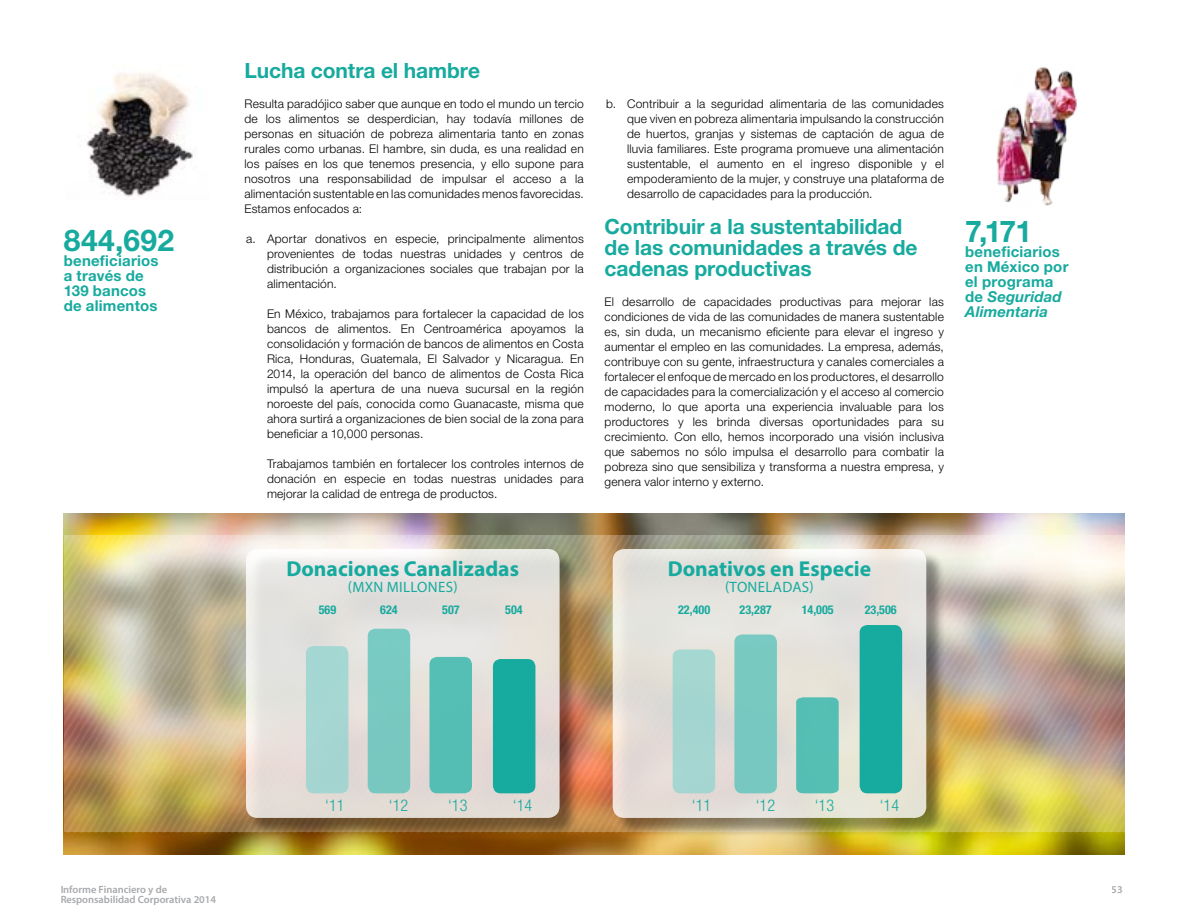
<style>
.page{position:relative;width:1188px;height:918px;background:#fff}
.page>*{position:absolute;margin:0;border:0;box-sizing:border-box;transform-origin:0 0}
.t1{font:700 30px "Helvetica Neue LT Std";letter-spacing:.01em;color:#17aa9e}
.t2{font:700 21.6px "Myriad Pro";color:#17aa9e}
.t3{font:700 21px/21px "Helvetica Neue LT Std";letter-spacing:-.005em;color:#17aa9e}
.t4{font:300 condensed 16.2px "Helvetica Neue LT Std";color:#17aa9e}
.t5{font:700 15px/15px "Helvetica Neue LT Std";letter-spacing:.015em;color:#17aa9e}
.t6{font:15px "Myriad Pro";letter-spacing:.02em;color:#17aa9e}
.t7{font:700 condensed 12.15px "Helvetica Neue LT Std";color:#17aa9e}
.t8{font:300 12px/15px "Helvetica Neue LT Std";letter-spacing:.015em;color:#000;text-align:justify}
.t9{font:300 12px/15px "Helvetica Neue";letter-spacing:.015em;color:#000;text-align:justify}
.t10{font:600 10.5px/9.6px "Myriad Pro";color:#a7a9ac}
.s1{font-style:italic}
</style>
<div class="page">
<img style="left:64px;top:513px;width:1060px;height:341px">
<img style="left:64px;top:536px;width:1060px;height:296px">
<div style="left:615px;top:552px;width:330px;height:285px;background:#000;opacity:.5"></div>
<svg style="left:613px;top:549px;width:313px;height:269px;background:#e4e1da"></svg>
<div style="left:249px;top:552px;width:330px;height:285px;background:#000;opacity:.5"></div>
<svg style="left:246px;top:549px;width:314px;height:269px;background:#e3e0dc"></svg>
<img style="left:87px;top:73px;width:108px;height:124px">
<img style="left:996px;top:67px;width:81px;height:139px">
<div style="left:673px;top:649px;width:42px;height:144px;background:#a5d5d1;border-radius:8px"></div>
<div style="left:734px;top:634px;width:43px;height:159px;background:#77c9c0;border-radius:8px"></div>
<div style="left:796px;top:697px;width:43px;height:96px;background:#55bfb4"></div>
<div style="left:860px;top:625px;width:42px;height:168px;background:#17aa9e;border-radius:8px"></div>
<div style="left:306px;top:646px;width:42px;height:147px;background:#a5d7d2;border-radius:8px"></div>
<div style="left:368px;top:629px;width:42px;height:164px;background:#78c9c0;border-radius:8px"></div>
<div style="left:429px;top:657px;width:43px;height:136px;background:#55beb4;border-radius:8px"></div>
<div style="left:493px;top:659px;width:42px;height:134px;background:#17aa9e;border-radius:8px"></div>
<h1 class="t1" style="left:64px;top:222px;width:112px">844,692</h1>
<p class="t5" style="left:64px;top:253px;width:96px">beneficiarios a través de<br>139 bancos de alimentos</p>
<h3 class="t3" style="left:244px;top:60px;width:237px">Lucha contra el hambre</h3>
<p class="t8" style="left:244px;top:96px;width:341px">Resulta paradójico saber que aunque en todo el mundo un tercio de los alimentos se desperdician, hay todavía millones de personas en situación de pobreza alimentaria tanto en zonas rurales como urbanas. El hambre, sin duda, es una realidad en los países en los que tenemos presencia, y ello supone para nosotros una responsabilidad de impulsar el acceso a la alimentación sustentable en las comunidades menos favorecidas.<br>Estamos enfocados a:</p>
<p class="t8" style="left:267px;top:231px;width:318px;text-indent:-21px">a. Aportar donativos en especie, principalmente alimentos provenientes de todas nuestras unidades y centros de distribución a organizaciones sociales que trabajan por la alimentación.</p>
<p class="t9" style="left:267px;top:306px;width:318px">En México, trabajamos para fortalecer la capacidad de los bancos de alimentos. En Centroamérica apoyamos la consolidación y formación de bancos de alimentos en Costa Rica, Honduras, Guatemala, El Salvador y Nicaragua. En 2014, la operación del banco de alimentos de Costa Rica impulsó la apertura de una nueva sucursal en la región noroeste del país, conocida como Guanacaste, misma que ahora surtirá a organizaciones de bien social de la zona para beneficiar a 10,000 personas.</p>
<p class="t9" style="left:267px;top:456px;width:318px">Trabajamos también en fortalecer los controles internos de donación en especie en todas nuestras unidades para mejorar la calidad de entrega de productos.</p>
<p class="t8" style="left:627px;top:96px;width:318px;text-indent:-21px">b. Contribuir a la seguridad alimentaria de las comunidades que viven en pobreza alimentaria impulsando la construcción de huertos, granjas y sistemas de captación de agua de lluvia familiares. Este programa promueve una alimentación sustentable, el aumento en el ingreso disponible y el empoderamiento de la mujer, y construye una plataforma de desarrollo de capacidades para la producción.</p>
<h3 class="t3" style="left:605px;top:215px;width:314px">Contribuir a la sustentabilidad de las comunidades a través de cadenas productivas</h3>
<p class="t8" style="left:605px;top:294px;width:341px">El desarrollo de capacidades productivas para mejorar las condiciones de vida de las comunidades de manera sustentable es, sin duda, un mecanismo eficiente para elevar el ingreso y aumentar el empleo en las comunidades. La empresa, además, contribuye con su gente, infraestructura y canales comerciales a fortalecer el enfoque de mercado en los productores, el desarrollo de capacidades para la comercialización y el acceso al comercio moderno, lo que aporta una experiencia invaluable para los productores y les brinda diversas oportunidades para su crecimiento. Con ello, hemos incorporado una visión inclusiva que sabemos no sólo impulsa el desarrollo para combatir la pobreza sino que sensibiliza y transforma a nuestra empresa, y genera valor interno y externo.</p>
<h1 class="t1" style="left:965px;top:212px;width:68px">7,171</h1>
<p class="t5" style="left:965px;top:243px;width:105px">beneficiarios en México por el programa de <span class="s1">Seguridad<br>Alimentaria</span></p>
<h2 class="t2" style="left:286px;top:555px;width:234px">Donaciones Canalizadas</h2>
<p class="t6" style="left:348px;top:578px;width:111px">(MXN MILLONES)</p>
<p class="t7" style="left:319px;top:602px;width:19px">569</p>
<p class="t7" style="left:380px;top:602px;width:19px">624</p>
<p class="t7" style="left:442px;top:602px;width:19px">507</p>
<p class="t7" style="left:505px;top:602px;width:19px">504</p>
<h2 class="t2" style="left:668px;top:555px;width:205px">Donativos en Especie</h2>
<p class="t6" style="left:725px;top:578px;width:90px">(TONELADAS)</p>
<p class="t7" style="left:678px;top:602px;width:34px">22,400</p>
<p class="t7" style="left:740px;top:602px;width:34px">23,287</p>
<p class="t7" style="left:802px;top:602px;width:34px">14,005</p>
<p class="t7" style="left:865px;top:602px;width:34px">23,506</p>
<h3 class="t4" style="left:325px;top:796px;width:21px">‘11</h3>
<h3 class="t4" style="left:389px;top:796px;width:21px">‘12</h3>
<h3 class="t4" style="left:448px;top:796px;width:21px">‘13</h3>
<h3 class="t4" style="left:513px;top:796px;width:21px">‘14</h3>
<h3 class="t4" style="left:692px;top:796px;width:21px">‘11</h3>
<h3 class="t4" style="left:756px;top:796px;width:21px">‘12</h3>
<h3 class="t4" style="left:815px;top:796px;width:21px">‘13</h3>
<h3 class="t4" style="left:880px;top:796px;width:21px">‘14</h3>
<p class="t10" style="left:60px;top:885px;width:157px">Informe Financiero y de<br>Responsabilidad Corporativa 2014</p>
<p class="t10" style="left:1112px;top:885px;width:13px">53</p>
</div>
